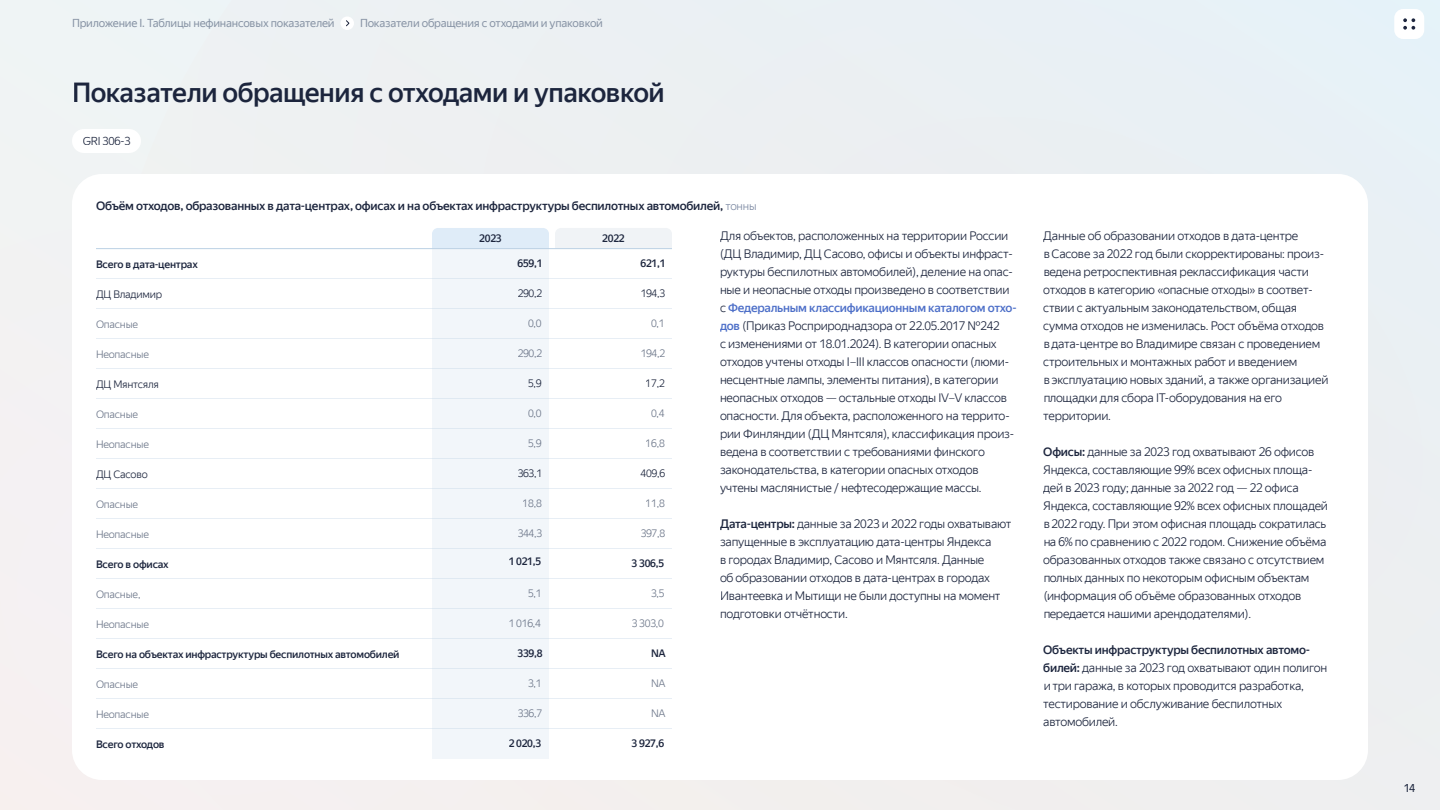
<style>
.page{position:relative;width:1440px;height:810px;background:#fff}
.page>*{position:absolute;margin:0;border:0;box-sizing:border-box;transform-origin:0 0}
.t1{font:500 27px "YS Text";letter-spacing:-.02em;color:#1c253d}
.t2{font:300 12px/18px "YS Text";letter-spacing:-.02em;color:#1c253d}
.t3{font:500 12px "YS Text";letter-spacing:-.02em;color:#1c253d}
.t4{font:11.25px "YS Text";letter-spacing:-.02em;color:#8995a6}
.t5{font:300 11.25px "YS Text";letter-spacing:-.02em;color:#1c253d}
.t6{font:11.25px "YS Text";color:#1c253d}
.t7{font:300 10.5px "YS Text";letter-spacing:-.02em;color:#6d778a}
.t8{font:500 10.5px "YS Text";letter-spacing:-.02em;color:#1c253d}
.t9{font:300 10.5px "YS Text";letter-spacing:-.02em;color:#1c253d}
.s1{font-weight:300;font-size:11.25px;color:#7d8aa3}
.s2{font-weight:500;color:#4d6fc8}
.s3{font-weight:500}
</style>
<div class="page">
<div style="left:99px;top:0;width:1341px;height:810px;background:#ecf0f3"></div>
<div style="left:0;top:217px;width:646px;height:593px;background:#f4f1f2"></div>
<div style="left:340px;top:16px;width:14px;height:14px;background:#fff;border-radius:50%"></div>
<svg style="left:346px;top:20px;width:4px;height:7px"></svg>
<div style="left:1394px;top:9px;width:30px;height:30px;background:#fff;border-radius:9px"></div>
<svg style="left:1403px;top:18px;width:12px;height:12px"></svg>
<div style="left:72px;top:174px;width:1296px;height:606px;background:#fff;border-radius:30px"></div>
<div style="left:432px;top:249px;width:117px;height:510px;background:#f2f6fa"></div>
<div style="left:432px;top:228px;width:117px;height:20px;background:#dfecf8"></div>
<div style="left:555px;top:228px;width:117px;height:20px;background:#f0f3f6"></div>
<hr style="left:96px;top:248px;width:576px;height:1px;background:#bcd1e4">
<hr style="left:96px;top:278px;width:576px;height:1px;background:#bcd1e4">
<hr style="left:96px;top:308px;width:576px;height:1px;background:#bcd1e4">
<hr style="left:96px;top:338px;width:576px;height:1px;background:#bcd1e4">
<hr style="left:96px;top:368px;width:576px;height:1px;background:#bcd1e4">
<hr style="left:96px;top:398px;width:576px;height:1px;background:#bcd1e4">
<hr style="left:96px;top:428px;width:576px;height:1px;background:#bcd1e4">
<hr style="left:96px;top:458px;width:576px;height:1px;background:#bcd1e4">
<hr style="left:96px;top:488px;width:576px;height:1px;background:#bcd1e4">
<hr style="left:96px;top:518px;width:576px;height:1px;background:#bcd1e4">
<hr style="left:96px;top:548px;width:576px;height:1px;background:#bcd1e4">
<hr style="left:96px;top:578px;width:576px;height:1px;background:#bcd1e4">
<hr style="left:96px;top:608px;width:576px;height:1px;background:#bcd1e4">
<hr style="left:96px;top:638px;width:576px;height:1px;background:#bcd1e4">
<hr style="left:96px;top:668px;width:576px;height:1px;background:#bcd1e4">
<hr style="left:96px;top:698px;width:576px;height:1px;background:#bcd1e4">
<hr style="left:96px;top:728px;width:576px;height:1px;background:#bcd1e4">
<div style="left:72px;top:129px;width:69px;height:24px;background:#fff;border-radius:12px"></div>
<p class="t4" style="left:72px;top:16px;width:264px">Приложение I. Таблицы нефинансовых показателей</p>
<p class="t4" style="left:360px;top:16px;width:245px">Показатели обращения с отходами и упаковкой</p>
<h1 class="t1" style="left:72px;top:75px;width:594px">Показатели обращения с отходами и упаковкой</h1>
<p class="t5" style="left:83px;top:134px;width:49px">GRI 306-3</p>
<p class="t3" style="left:96px;top:198px;width:662px">Объём отходов, образованных в дата-центрах, офисах и на объектах инфраструктуры беспилотных автомобилей, <span class="s1">тонны</span></p>
<p class="t2" style="left:720px;top:227px;width:298px">Для объектов, расположенных на территории России (ДЦ Владимир, ДЦ Сасово, офисы и объекты инфраст&shy;руктуры беспилотных автомобилей), деление на опас&shy;ные и неопасные отходы произведено в соответствии с <span class="s2">Федеральным классификационным каталогом отхо&shy;дов</span> (Приказ Росприроднадзора от 22.05.2017 №242<br>с изменениями от 18.01.2024). В категории опасных отходов учтены отходы I–III классов опасности (люми&shy;несцентные лампы, элементы питания), в категории неопасных отходов — остальные отходы IV–V классов опасности. Для объекта, расположенного на террито&shy;рии Финляндии (ДЦ Мянтсяля), классификация произ&shy;ведена в соответствии с требованиями финского законодательства, в категории опасных отходов учтены маслянистые / нефтесодержащие массы.</p>
<p class="t2" style="left:720px;top:515px;width:293px"><span class="s3">Дата-центры:</span> данные за 2023 и 2022 годы охватывают запущенные в эксплуатацию дата-центры Яндекса<br>в городах Владимир, Сасово и Мянтсяля. Данные<br>об образовании отходов в дата-центрах в городах Ивантеевка и Мытищи не были доступны на момент подготовки отчётности.</p>
<p class="t8" style="left:479px;top:232px;width:24px">2023</p>
<p class="t8" style="left:602px;top:232px;width:24px">2022</p>
<p class="t8" style="left:96px;top:257px;width:103px">Всего в дата-центрах</p>
<p class="t8" style="left:518px;top:256px;width:26px">659,1</p>
<p class="t8" style="left:640px;top:256px;width:26px">621,1</p>
<p class="t9" style="left:96px;top:287px;width:68px">ДЦ Владимир</p>
<p class="t9" style="left:518px;top:287px;width:26px">290,2</p>
<p class="t9" style="left:640px;top:287px;width:26px">194,3</p>
<p class="t7" style="left:96px;top:317px;width:44px">Опасные</p>
<p class="t7" style="left:528px;top:317px;width:15px">0,0</p>
<p class="t7" style="left:651px;top:317px;width:15px">0,1</p>
<p class="t7" style="left:96px;top:347px;width:55px">Неопасные</p>
<p class="t7" style="left:518px;top:347px;width:26px">290,2</p>
<p class="t7" style="left:640px;top:347px;width:26px">194,2</p>
<p class="t9" style="left:96px;top:377px;width:64px">ДЦ Мянтсяля</p>
<p class="t9" style="left:528px;top:377px;width:15px">5,9</p>
<p class="t9" style="left:646px;top:377px;width:21px">17,2</p>
<p class="t7" style="left:96px;top:407px;width:44px">Опасные</p>
<p class="t7" style="left:528px;top:407px;width:15px">0,0</p>
<p class="t7" style="left:651px;top:407px;width:15px">0,4</p>
<p class="t7" style="left:96px;top:437px;width:55px">Неопасные</p>
<p class="t7" style="left:528px;top:437px;width:15px">5,9</p>
<p class="t7" style="left:646px;top:437px;width:21px">16,8</p>
<p class="t9" style="left:96px;top:467px;width:53px">ДЦ Сасово</p>
<p class="t9" style="left:518px;top:467px;width:26px">363,1</p>
<p class="t9" style="left:640px;top:467px;width:26px">409,6</p>
<p class="t7" style="left:96px;top:497px;width:44px">Опасные</p>
<p class="t7" style="left:523px;top:497px;width:21px">18,8</p>
<p class="t7" style="left:646px;top:497px;width:21px">11,8</p>
<p class="t7" style="left:96px;top:527px;width:55px">Неопасные</p>
<p class="t7" style="left:518px;top:527px;width:26px">344,3</p>
<p class="t7" style="left:640px;top:527px;width:26px">397,8</p>
<p class="t8" style="left:96px;top:557px;width:74px">Всего в офисах</p>
<p class="t8" style="left:508px;top:555px;width:34px">1 021,5</p>
<p class="t8" style="left:632px;top:556px;width:34px">3 306,5</p>
<p class="t7" style="left:96px;top:587px;width:46px">Опасные,</p>
<p class="t7" style="left:528px;top:587px;width:15px">5,1</p>
<p class="t7" style="left:651px;top:587px;width:15px">3,5</p>
<p class="t7" style="left:96px;top:617px;width:55px">Неопасные</p>
<p class="t7" style="left:508px;top:617px;width:34px">1 016,4</p>
<p class="t7" style="left:632px;top:617px;width:34px">3 303,0</p>
<p class="t8" style="left:96px;top:647px;width:305px">Всего на объектах инфраструктуры беспилотных автомобилей</p>
<p class="t8" style="left:518px;top:646px;width:26px">339,8</p>
<p class="t8" style="left:651px;top:646px;width:16px">NA</p>
<p class="t7" style="left:96px;top:677px;width:44px">Опасные</p>
<p class="t7" style="left:528px;top:677px;width:15px">3,1</p>
<p class="t7" style="left:651px;top:677px;width:16px">NA</p>
<p class="t7" style="left:96px;top:707px;width:55px">Неопасные</p>
<p class="t7" style="left:518px;top:707px;width:26px">336,7</p>
<p class="t7" style="left:651px;top:707px;width:16px">NA</p>
<p class="t8" style="left:96px;top:737px;width:70px">Всего отходов</p>
<p class="t8" style="left:508px;top:736px;width:34px">2 020,3</p>
<p class="t8" style="left:632px;top:736px;width:34px">3 927,6</p>
<p class="t2" style="left:1043px;top:227px;width:287px">Данные об образовании отходов в дата-центре<br>в Сасове за 2022 год были скорректированы: произ&shy;ведена ретроспективная реклассификация части отходов в категорию «опасные отходы» в соответ&shy;ствии с актуальным законодательством, общая сумма отходов не изменилась. Рост объёма отходов в дата-центре во Владимире связан с проведением строительных и монтажных работ и введением<br>в эксплуатацию новых зданий, а также организацией площадки для сбора IT-оборудования на его территории.</p>
<p class="t2" style="left:1043px;top:443px;width:286px"><span class="s3">Офисы:</span> данные за 2023 год охватывают 26 офисов Яндекса, составляющие 99% всех офисных площа&shy;дей в 2023 году; данные за 2022 год — 22 офиса Яндекса, составляющие 92% всех офисных площадей в 2022 году. При этом офисная площадь сократилась на 6% по сравнению с 2022 годом. Снижение объёма образованных отходов также связано с отсутствием полных данных по некоторым офисным объектам (информация об объёме образованных отходов передается нашими арендодателями).</p>
<p class="t3" style="left:1043px;top:642px;width:268px">Объекты инфраструктуры беспилотных автомо-</p>
<p class="t2" style="left:1043px;top:659px;width:286px"><span class="s3">билей:</span> данные за 2023 год охватывают один полигон и три гаража, в которых проводится разработка, тестирование и обслуживание беспилотных автомобилей.</p>
<p class="t6" style="left:1403px;top:781px;width:14px">14</p>
</div>
